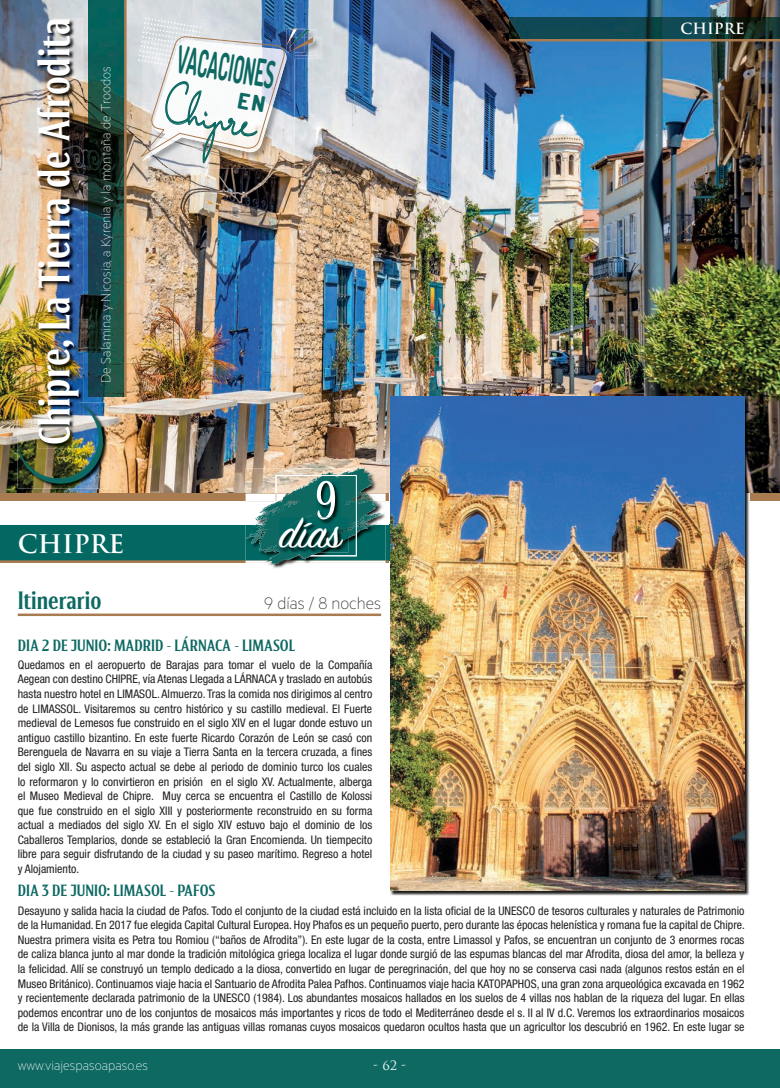
<style>
.page{position:relative;width:780px;height:1088px;background:#fff}
.page>*{position:absolute;margin:0;border:0;box-sizing:border-box;transform-origin:0 0}
.t1{font:65.5px "Good Karmademo";color:#0e6963;scale:.47 1}
.t2{font:47.25px "Sign Painter House Script";color:#fff}
.t3{font:43.75px "Schweppes";color:#fff}
.t4{font:700 37.5px "Dosis";color:#0e6963;scale:.5 1}
.t5{font:25px "Schweppes";color:#0e6963}
.t6{font:700 25px "Trajan";color:#fff}
.t7{font:100 18.75px "Metric";color:#231f20}
.t8{font:16.25px "Schweppes";color:#0e6963}
.t9{font:100 15px "Metric";color:#fff}
.t10{font:700 15px "Trajan";color:#fff}
.t11{font:12.5px "Trajan";color:#fff}
.t12{font:condensed 11.88px/14.6px "Helvetica Neue";color:#231f20;text-align:justify}
</style>
<div class="page">
<div style="left:0;top:1049px;width:780px;height:39px;background:#0e6963"></div>
<img style="left:0;top:0;width:780px;height:494px">
<img style="left:89px;top:0;width:35px;height:397px">
<img style="left:38px;top:18px;width:45px;height:384px">
<img style="left:38px;top:19px;width:41px;height:383px">
<hr style="left:124px;top:0;width:3px;height:397px;background:#a97b50">
<svg style="left:0;top:494px;width:780px;height:7px"></svg>
<img style="left:509px;top:18px;width:271px;height:21px">
<hr style="left:509px;top:39px;width:271px;height:2px;background:#a97b50">
<hr style="left:18px;top:613px;width:363px;height:3px;background:#a97b50">
<img style="left:390px;top:501px;width:359px;height:394px">
<img style="left:390px;top:396px;width:354px;height:495px">
<img style="left:317px;top:37px;width:4px;height:22px">
<img style="left:0;top:402px;width:390px;height:161px">
<img style="left:138px;top:18px;width:179px;height:159px">
<h3 class="t3" style="left:23px;top:445px;width:429px;rotate:-90deg">Chipre, La Tierra de Afrodita</h3>
<p class="t9" style="left:97px;top:383px;width:318px;rotate:-90deg">De Salamina y Nicosia, a Kyrenia y la montaña de Troodos</p>
<h3 class="t6" style="left:18px;top:528px;width:108px">CHIPRE</h3>
<h3 class="t5" style="left:18px;top:582px;width:85px">Itinerario</h3>
<h3 class="t4" style="left:181px;top:35px;width:199px;rotate:9deg">VACACIONES</h3>
<h1 class="t1" style="left:172px;top:60px;width:202px;rotate:10deg">Chipre</h1>
<h2 class="t2" style="left:279px;top:504px;width:63px">días</h2>
<h3 class="t7" style="left:264px;top:592px;width:118px">9 días / 8 noches</h3>
<p class="t10" style="left:680px;top:19px;width:65px">CHIPRE</p>
<h3 class="t8" style="left:18px;top:633px;width:279px">DIA 2 DE JUNIO: MADRID - LÁRNACA - LIMASOL</h3>
<p class="t12" style="left:18px;top:657px;width:356px">Quedamos en el aeropuerto de Barajas para tomar el vuelo de la Compañía Aegean con destino CHIPRE, vía Atenas Llegada a LÁRNACA y traslado en autobús hasta nuestro hotel en LIMASOL. Almuerzo. Tras la comida nos dirigimos al centro de LIMASSOL. Visitaremos su centro histórico y su castillo medieval. El Fuerte medieval de Lemesos fue construido en el siglo XIV en el lugar donde estuvo un antiguo castillo bizantino. En este fuerte Ricardo Corazón de León se casó con Berenguela de Navarra en su viaje a Tierra Santa en la tercera cruzada, a fines del siglo XII. Su aspecto actual se debe al periodo de dominio turco los cuales lo reformaron y lo convirtieron en prisión en el siglo XV. Actualmente, alberga el Museo Medieval de Chipre. Muy cerca se encuentra el Castillo de Kolossi que fue construido en el siglo XIII y posteriormente reconstruido en su forma actual a mediados del siglo XV. En el siglo XIV estuvo bajo el dominio de los Caballeros Templarios, donde se estableció la Gran Encomienda. Un tiempecito libre para seguir disfrutando de la ciudad y su paseo marítimo. Regreso a hotel y Alojamiento.</p>
<h3 class="t8" style="left:18px;top:879px;width:199px">DIA 3 DE JUNIO: LIMASOL - PAFOS</h3>
<p class="t12" style="left:18px;top:903px;width:728px">Desayuno y salida hacia la ciudad de Pafos. Todo el conjunto de la ciudad está incluido en la lista oficial de la UNESCO de tesoros culturales y naturales de Patrimonio de la Humanidad. En 2017 fue elegida Capital Cultural Europea. Hoy Phafos es un pequeño puerto, pero durante las épocas helenística y romana fue la capital de Chipre.<br>Nuestra primera visita es Petra tou Romiou (“baños de Afrodita”). En este lugar de la costa, entre Limassol y Pafos, se encuentran un conjunto de 3 enormes rocas de caliza blanca junto al mar donde la tradición mitológica griega localiza el lugar donde surgió de las espumas blancas del mar Afrodita, diosa del amor, la belleza y la felicidad. Allí se construyó un templo dedicado a la diosa, convertido en lugar de peregrinación, del que hoy no se conserva casi nada (algunos restos están en el Museo Británico). Continuamos viaje hacia el Santuario de Afrodita Palea Pafhos. Continuamos viaje hacia KATOPAPHOS, una gran zona arqueológica excavada en 1962 y recientemente declarada patrimonio de la UNESCO (1984). Los abundantes mosaicos hallados en los suelos de 4 villas nos hablan de la riqueza del lugar. En ellas podemos encontrar uno de los conjuntos de mosaicos más importantes y ricos de todo el Mediterráneo desde el s. II al IV d.C. Veremos los extraordinarios mosaicos de la Villa de Dionisos, la más grande las antiguas villas romanas cuyos mosaicos quedaron ocultos hasta que un agricultor los descubrió en 1962. En este lugar se</p>
<p class="t9" style="left:18px;top:1057px;width:132px">www.viajespasoapaso.es</p>
<p class="t11" style="left:373px;top:1058px;width:34px">- 62 -</p>
</div>
